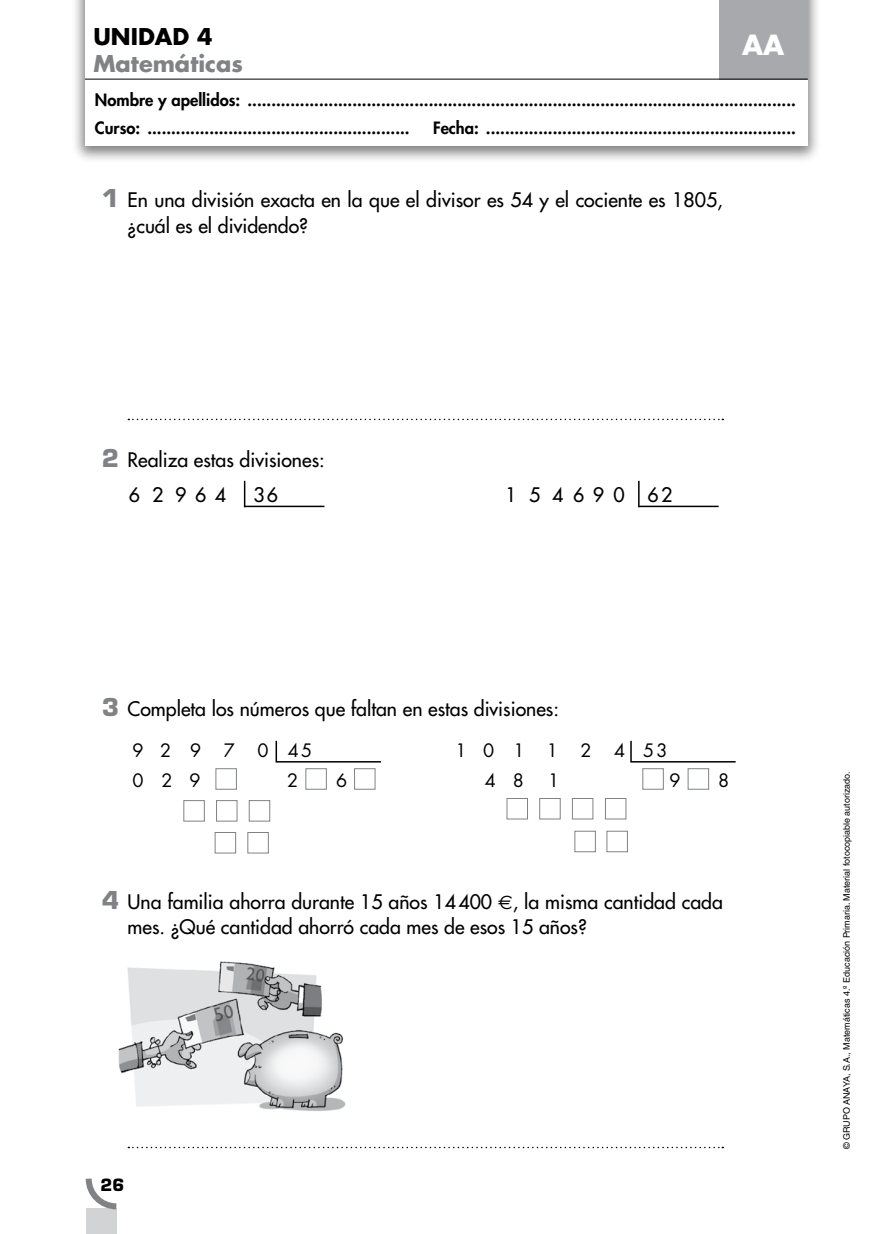
<style>
.page{position:relative;width:893px;height:1234px;background:#fff}
.page>*{position:absolute;margin:0;border:0;box-sizing:border-box;transform-origin:0 0}
.t1{font:700 27px "Futura Std";color:#fff}
.t2{font:700 22.5px "Futura Std";color:#808285}
.t3{font:700 22.5px "Futura Std";color:#000}
.t4{font:500 19.5px/25.5px "Futura Std";color:#000}
.t5{font:18px/29.1px "Futura Std";color:#000}
.t6{font:800 16.5px/28.5px "Futura Std";color:#000}
.t7{font:700 16.5px "Eurostile LT Std";color:#000}
.t8{font:9px "Helvetica LT Std";color:#000}
.s1{font-family:"Eurostile LT Std";font-weight:700;font-size:24px;color:#808285}
.s2{font-family:"Euro Sans Std";font-weight:400}
</style>
<div class="page">
<div style="left:86px;top:1208px;width:31px;height:25px;background:#d1d3d4"></div>
<svg style="left:85px;top:1178px;width:32px;height:32px"></svg>
<div style="left:71px;top:0;width:751px;height:164px;background:#000;opacity:.5"></div>
<div style="left:85px;top:0;width:723px;height:145px;background:#fff"></div>
<div style="left:720px;top:0;width:88px;height:79px;background:#a7a9ac"></div>
<hr style="left:85px;top:79px;width:723px;height:1px;background:#000">
<svg style="left:128px;top:418px;width:595px;height:2px"></svg>
<svg style="left:128px;top:1146px;width:595px;height:1px"></svg>
<div style="left:216px;top:768px;width:21px;height:21px;border:1px solid #808285"></div>
<div style="left:305px;top:768px;width:22px;height:21px;border:1px solid #808285"></div>
<div style="left:354px;top:768px;width:21px;height:21px;border:1px solid #808285"></div>
<div style="left:183px;top:800px;width:22px;height:21px;border:1px solid #808285"></div>
<div style="left:216px;top:800px;width:21px;height:21px;border:1px solid #808285"></div>
<div style="left:249px;top:800px;width:21px;height:21px;border:1px solid #808285"></div>
<div style="left:215px;top:832px;width:21px;height:21px;border:1px solid #808285"></div>
<div style="left:247px;top:832px;width:22px;height:21px;border:1px solid #808285"></div>
<div style="left:642px;top:768px;width:22px;height:21px;border:1px solid #808285"></div>
<div style="left:688px;top:768px;width:21px;height:21px;border:1px solid #808285"></div>
<div style="left:507px;top:798px;width:21px;height:21px;border:1px solid #808285"></div>
<div style="left:539px;top:798px;width:22px;height:21px;border:1px solid #808285"></div>
<div style="left:572px;top:798px;width:21px;height:21px;border:1px solid #808285"></div>
<div style="left:605px;top:798px;width:21px;height:21px;border:1px solid #808285"></div>
<div style="left:574px;top:830px;width:22px;height:21px;border:1px solid #808285"></div>
<div style="left:607px;top:830px;width:21px;height:21px;border:1px solid #808285"></div>
<svg style="left:275px;top:740px;width:106px;height:23px"></svg>
<svg style="left:630px;top:740px;width:106px;height:23px"></svg>
<img style="left:118px;top:961px;width:228px;height:150px">
<hr style="left:245px;top:505px;width:79px;height:2px;background:#000">
<svg style="left:244px;top:480px;width:1px;height:27px"></svg>
<hr style="left:639px;top:505px;width:80px;height:2px;background:#000">
<hr style="left:638px;top:480px;width:2px;height:27px;background:#000">
<h2 class="t3" style="left:93px;top:21px;width:121px">UNIDAD 4</h2>
<h2 class="t2" style="left:93px;top:48px;width:151px">Matemáticas</h2>
<p class="t6" style="left:95px;top:85px;width:702px">Nombre y apellidos: ...................................................................................................................<br>Curso: .......................................................</p>
<h1 class="t1" style="left:742px;top:26px;width:44px">AA</h1>
<p class="t6" style="left:433px;top:114px;width:364px">Fecha: .................................................................</p>
<p class="t4" style="left:128px;top:187px;width:597px;text-indent:-26px"><span class="s1">1</span> En una división exacta en la que el divisor es 54 y el cociente es 1805, ¿cuál es el dividendo?</p>
<p class="t4" style="left:102px;top:447px;width:225px"><span class="s1">2</span> Realiza estas divisiones:</p>
<p class="t4" style="left:129px;top:482px;width:99px">62964</p>
<p class="t4" style="left:253px;top:482px;width:26px">36</p>
<p class="t4" style="left:506px;top:482px;width:168px">1 54690 62</p>
<p class="t4" style="left:102px;top:695px;width:459px"><span class="s1">3</span> Completa los números que faltan en estas divisiones:</p>
<p class="t5" style="left:132px;top:736px;width:181px">9 2 9 7 0 45<br>0 2 9</p>
<p class="t5" style="left:287px;top:765px;width:13px">2</p>
<p class="t5" style="left:336px;top:765px;width:13px">6</p>
<p class="t5" style="left:485px;top:736px;width:184px;text-indent:-29px">1 0 1 1 2 4 53<br>4 8</p>
<p class="t5" style="left:548px;top:765px;width:13px">1</p>
<p class="t5" style="left:670px;top:765px;width:13px">9</p>
<p class="t5" style="left:718px;top:765px;width:13px">8</p>
<p class="t4" style="left:128px;top:888px;width:597px;text-indent:-26px"><span class="s1">4</span> Una familia ahorra durante 15 años 14400 <span class="s2">€</span>, la misma cantidad cada mes. ¿Qué cantidad ahorró cada mes de esos 15 años?</p>
<p class="t7" style="left:101px;top:1174px;width:25px">26</p>
<p class="t8" style="left:842px;top:1148px;width:379px;rotate:-90deg">© GRUPO ANAYA, S.A., Matemáticas 4.º Educación Primaria. Material fotocopiable autorizado.</p>
</div>
